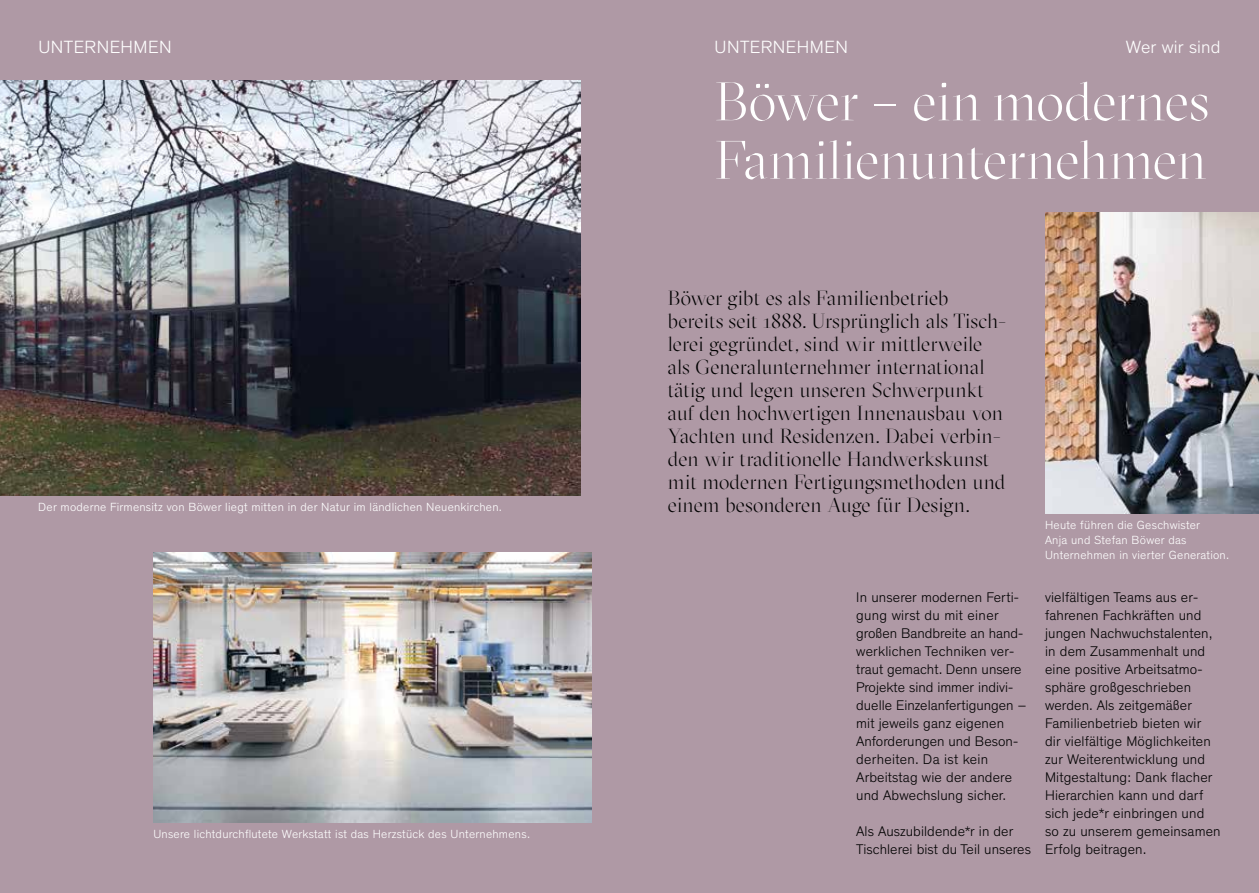
<style>
.page{position:relative;width:1259px;height:893px;background:#af99a5}
.page>*{position:absolute;margin:0;border:0;box-sizing:border-box;transform-origin:0 0}
.t1{font:300 54px/58.5px "GT Sectra Display";letter-spacing:-.01em;color:#fff}
.t2{font:300 20.4px/23px "GT Sectra Display";letter-spacing:.01em;color:#000}
.t3{font:300 18px "Theinhardt";letter-spacing:.025em;color:#fff}
.t4{font:300 14.25px/18px "Theinhardt";letter-spacing:.01em;color:#000}
.t5{font:300 12px/15px "Theinhardt";letter-spacing:.02em;color:#fff}
</style>
<div class="page">
<img style="left:1045px;top:213px;width:214px;height:300px">
<img style="left:153px;top:553px;width:438px;height:269px">
<img style="left:0;top:81px;width:580px;height:414px">
<p class="t3" style="left:38px;top:36px;width:135px">UNTERNEHMEN</p>
<p class="t5" style="left:38px;top:500px;width:465px">Der moderne Firmensitz von Böwer liegt mitten in der Natur im ländlichen Neuenkirchen.</p>
<p class="t5" style="left:153px;top:827px;width:378px">Unsere lichtdurchflutete Werkstatt ist das Herzstück des Unternehmens.</p>
<p class="t3" style="left:714px;top:36px;width:135px">UNTERNEHMEN</p>
<p class="t3" style="left:1126px;top:36px;width:96px">Wer wir sind</p>
<h1 class="t1" style="left:714px;top:73px;width:496px">Böwer – ein modernes<br>Familienunternehmen</h1>
<p class="t2" style="left:668px;top:287px;width:340px">Böwer gibt es als Familienbetrieb bereits seit 1888. Ursprünglich als Tisch&shy;lerei gegründet, sind wir mittlerweile als Generalunternehmer international tätig und legen unseren Schwerpunkt auf den hochwertigen Innenausbau von Yachten und Residenzen. Dabei verbin&shy;den wir traditionelle Handwerkskunst mit modernen Fertigungsmethoden und einem besonderen Auge für Design.</p>
<p class="t4" style="left:856px;top:588px;width:172px">In unserer modernen Ferti&shy;gung wirst du mit einer großen Bandbreite an hand&shy;werklichen Techniken ver&shy;traut gemacht. Denn unsere<br>Projekte sind immer indivi&shy;duelle Einzelanfertigungen – mit jeweils ganz eigenen<br>Anforderungen und Beson&shy;derheiten. Da ist kein<br>Arbeitstag wie der andere und Abwechslung sicher.</p>
<p class="t4" style="left:856px;top:822px;width:176px">Als Auszubildende*r in der<br>Tischlerei bist du Teil unseres</p>
<p class="t5" style="left:1045px;top:518px;width:186px">Heute führen die Geschwister<br>Anja und Stefan Böwer das<br>Unternehmen in vierter Generation.</p>
<p class="t4" style="left:1045px;top:588px;width:177px">vielfältigen Teams aus er&shy;fahrenen Fachkräften und jungen Nachwuchstalenten, in dem Zusammenhalt und eine positive Arbeitsatmo&shy;sphäre großgeschrieben werden. Als zeitgemäßer<br>Familienbetrieb bieten wir<br>dir vielfältige Möglichkeiten zur Weiterentwicklung und<br>Mitgestaltung: Dank flacher<br>Hierarchien kann und darf sich jede*r einbringen und so zu unserem gemeinsamen<br>Erfolg beitragen.</p>
</div>
